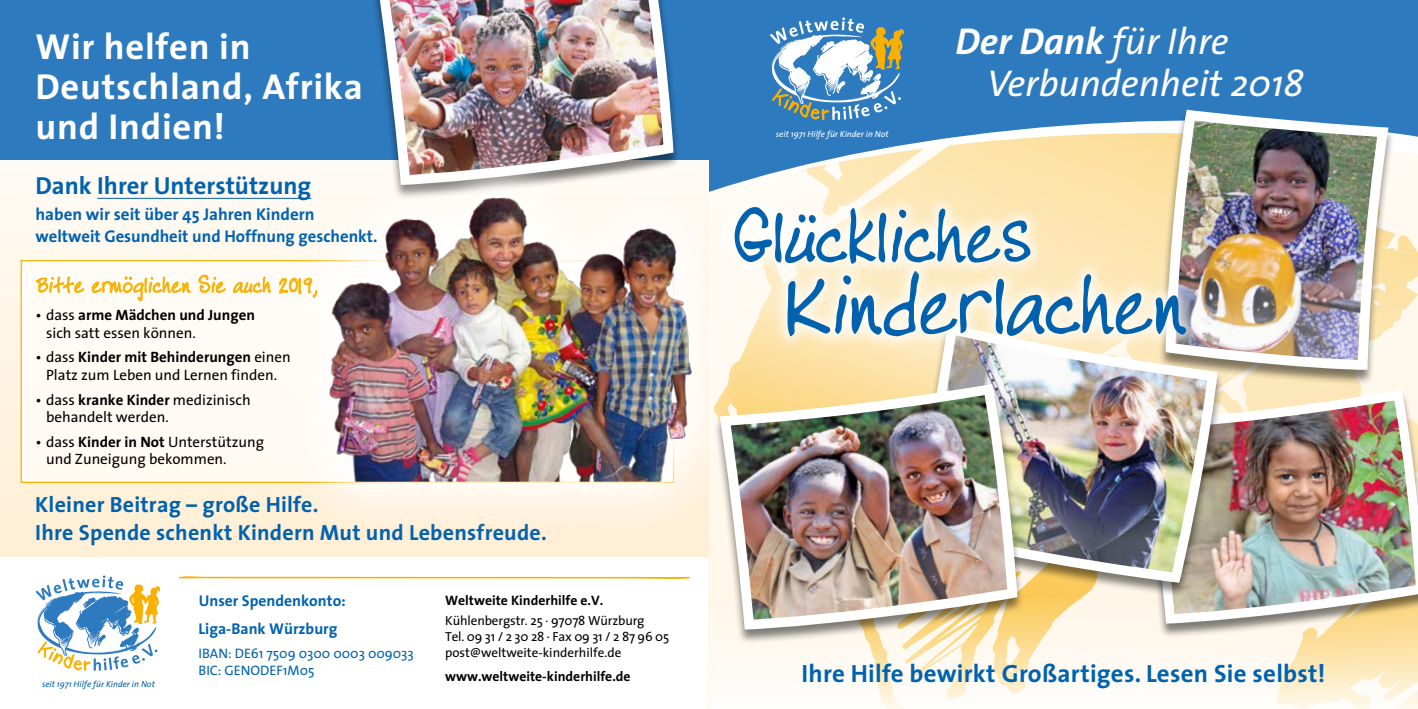
<style>
.page{position:relative;width:1418px;height:709px;background:#fff}
.page>*{position:absolute;margin:0;border:0;box-sizing:border-box;transform-origin:0 0}
.t1{font:italic 37.5px/42.5px "The Sans";color:#fff}
.t2{font:700 36.25px/40px "The Sans";letter-spacing:.02em;color:#fff}
.t3{font:700 25px "The Sans";letter-spacing:.01em;color:#0062ae}
.t4{font:25px "Twenty";letter-spacing:.02em;color:#f9b000;scale:.86 1}
.t5{font:700 24.75px "The Sans";color:#0062ae}
.t6{font:700 22px/28px "The Sans";letter-spacing:.01em;color:#0062ae}
.t7{font:700 17.12px/21.8px "The Sans";color:#0062ae}
.t8{font:700 15.62px "The Sans";color:#0062ae}
.t9{font:15px/17.5px "The Sans";color:#000}
.t10{font:700 13.75px "The Sans";color:#000}
.t11{font:13.75px/17.5px "The Sans";color:#0062ae}
.t12{font:13.12px/16.2px "The Sans";letter-spacing:-.01em;color:#000}
.t13{font:italic 8.75px "The Sans";color:#fff}
.t14{font:italic 8.75px "The Sans";color:#0062ae}
.s1{font-weight:700}
</style>
<div class="page">
<div style="left:0;top:162px;width:709px;height:395px;background:linear-gradient(to bottom,#fff9ee,#ffeccd)"></div>
<div style="left:709px;top:0;width:708px;height:144px;background:#2e7abf"></div>
<div style="left:21px;top:261px;width:652px;height:221px;background:#fffbf5"></div>
<div style="left:0;top:0;width:709px;height:160px;background:#2e7abf"></div>
<svg style="left:35px;top:575px;width:125px;height:96px"></svg>
<svg style="left:179px;top:576px;width:511px;height:3px;background:#fbd478"></svg>
<div style="left:715px;top:537px;width:19px;height:97px;background:#fff7ea"></div>
<img style="left:374px;top:0;width:303px;height:144px">
<img style="left:734px;top:17px;width:683px;height:676px">
<svg style="left:276px;top:144px;width:468px;height:393px"></svg>
<img style="left:286px;top:147px;width:412px;height:335px">
<hr style="left:97px;top:198px;width:214px;height:1px;background:#0062ae">
<img style="left:372px;top:147px;width:326px;height:306px">
<svg style="left:36px;top:276px;width:49px;height:17px"></svg>
<svg style="left:198px;top:274px;width:28px;height:19px"></svg>
<svg style="left:233px;top:276px;width:39px;height:18px"></svg>
<svg style="left:279px;top:277px;width:38px;height:21px"></svg>
<svg style="left:92px;top:276px;width:99px;height:26px"></svg>
<h2 class="t2" style="left:35px;top:26px;width:329px">Wir helfen in<br>Deutschland, Afrika und Indien!</h2>
<h3 class="t5" style="left:35px;top:165px;width:277px">Dank Ihrer Unterstützung</h3>
<p class="t7" style="left:35px;top:203px;width:343px">haben wir seit über 45 Jahren Kindern weltweit Gesundheit und Hoffnung geschenkt.</p>
<h3 class="t4" style="left:35px;top:267px;width:328px">Bitte ermoglichen Sie auch 2019,</h3>
<p class="t9" style="left:46px;top:306px;width:210px;text-indent:-11px">• dass <span class="s1">arme Mädchen und Jungen </span>sich satt essen können.</p>
<p class="t9" style="left:35px;top:348px;width:257px;text-align:center">• dass <span class="s1">Kinder mit Behinderungen</span> einen<br>Platz zum Leben und Lernen finden.</p>
<p class="t9" style="left:46px;top:390px;width:206px;text-indent:-11px">• dass <span class="s1">kranke Kinder</span> medizinisch behandelt werden.</p>
<p class="t9" style="left:46px;top:432px;width:219px;text-indent:-11px">• dass <span class="s1">Kinder in Not</span> Unterstützung und Zuneigung bekommen.</p>
<h3 class="t6" style="left:35px;top:490px;width:513px">Kleiner Beitrag – große Hilfe.<br>Ihre Spende schenkt Kindern Mut und Lebensfreude.</h3>
<p class="t14" style="left:42px;top:677px;width:114px">seit 1971 Hilfe für Kinder in Not</p>
<p class="t8" style="left:199px;top:587px;width:148px">Unser Spendenkonto:</p>
<p class="t10" style="left:445px;top:588px;width:160px">Weltweite Kinderhilfe e.V.</p>
<p class="t12" style="left:445px;top:611px;width:225px">Kühlenbergstr. 25 . 97078 Würzburg<br>Tel. 09 31 / 2 30 28 · Fax 09 31 / 2 87 96 05 post@weltweite-kinderhilfe.de</p>
<p class="t10" style="left:445px;top:664px;width:187px">www.weltweite-kinderhilfe.de</p>
<p class="t8" style="left:198px;top:615px;width:140px">Liga-Bank Würzburg</p>
<p class="t11" style="left:198px;top:643px;width:217px">IBAN: DE61 7509 0300 0003 009033<br>BIC: GENODEF1M05</p>
<p class="t13" style="left:776px;top:127px;width:114px">seit 1971 Hilfe für Kinder in Not</p>
<h1 class="t1" style="left:987px;top:19px;width:318px;text-indent:-32px"><span class="s1">Der Dank</span> für Ihre<br>Verbundenheit 2018</h1>
<h3 class="t3" style="left:801px;top:652px;width:525px">Ihre Hilfe bewirkt Großartiges. Lesen Sie selbst!</h3>
</div>
